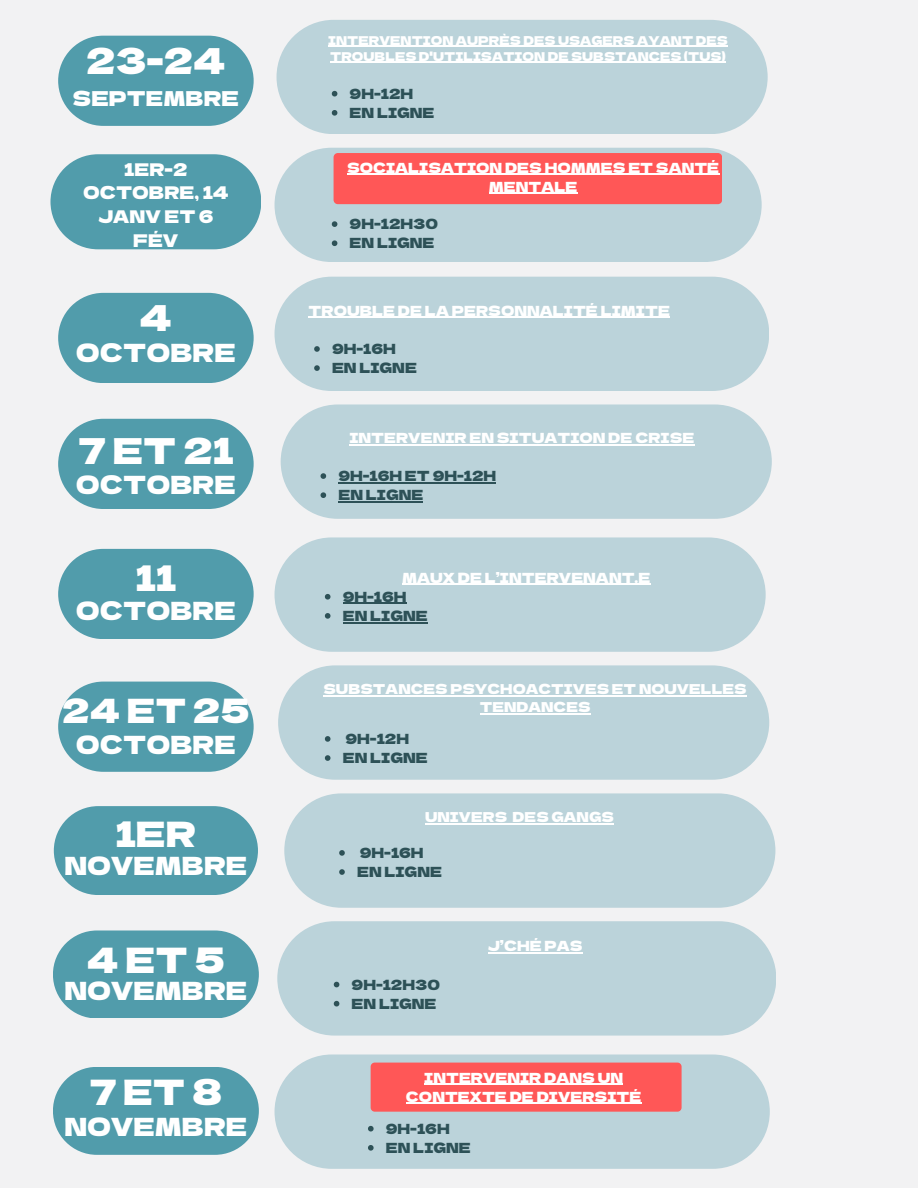
<style>
.page{position:relative;width:918px;height:1188px;background:#f2f2f3}
.page>*{position:absolute;margin:0;border:0;box-sizing:border-box;transform-origin:0 0}
.t1{font:35.25px "Dela Gothic One";color:#fff}
.t2{font:34.5px "Dela Gothic One";color:#fff}
.t3{font:33px "Dela Gothic One";color:#fff}
.t4{font:24.75px "Dela Gothic One";color:#fff}
.t5{font:20.25px "Dela Gothic One";color:#fff}
.t6{font:17.25px/23.7px "Dela Gothic One";color:#fff;text-align:center}
.t7{font:13.8px/19.2px "Dela Gothic One";color:#fff;text-align:center}
.t8{font:13.8px/19.2px "Dela Gothic One";color:#2d5157}
.t9{font:13.5px/18px "Dela Gothic One";color:#fff;text-align:center}
.t10{font:12px "Dela Gothic One";color:#fff}
</style>
<div class="page">
<svg style="left:58px;top:549px;width:196px;height:90px;background:#61a4b2"></svg>
<div style="left:275px;top:537px;width:491px;height:115px;background:#bbd3da;border-radius:57px"></div>
<div style="left:281px;top:404px;width:491px;height:115px;background:#bbd3da;border-radius:57px"></div>
<svg style="left:58px;top:419px;width:196px;height:90px;background:#61a4b2"></svg>
<svg style="left:58px;top:293px;width:196px;height:90px;background:#61a4b2"></svg>
<div style="left:275px;top:277px;width:494px;height:114px;background:#bbd3da;border-radius:57px"></div>
<hr style="left:309px;top:317px;width:361px;height:1px;background:#fff">
<svg style="left:314px;top:346px;width:6px;height:6px"></svg>
<svg style="left:314px;top:365px;width:6px;height:6px"></svg>
<svg style="left:58px;top:682px;width:196px;height:90px;background:#61a4b2"></svg>
<div style="left:278px;top:665px;width:491px;height:115px;background:#bbd3da;border-radius:57px"></div>
<svg style="left:325px;top:736px;width:6px;height:6px"></svg>
<svg style="left:325px;top:755px;width:6px;height:6px"></svg>
<hr style="left:324px;top:696px;width:423px;height:1px;background:#fff">
<hr style="left:480px;top:714px;width:111px;height:1px;background:#fff">
<div style="left:54px;top:806px;width:204px;height:89px;background:#519cab;border-radius:44px"></div>
<div style="left:284px;top:793px;width:491px;height:115px;background:#bbd3da;border-radius:57px"></div>
<hr style="left:425px;top:824px;width:82px;height:1px;background:#fff">
<hr style="left:513px;top:824px;width:101px;height:1px;background:#fff">
<svg style="left:339px;top:850px;width:6px;height:6px"></svg>
<svg style="left:339px;top:869px;width:6px;height:6px"></svg>
<div style="left:275px;top:148px;width:487px;height:114px;background:#bbd3da;border-radius:57px"></div>
<svg style="left:332px;top:221px;width:5px;height:6px"></svg>
<svg style="left:332px;top:240px;width:5px;height:6px"></svg>
<svg style="left:50px;top:154px;width:211px;height:95px;background:#60a4b2"></svg>
<div style="left:277px;top:20px;width:491px;height:114px;background:#bbd3da;border-radius:57px"></div>
<svg style="left:332px;top:91px;width:5px;height:6px"></svg>
<svg style="left:332px;top:110px;width:5px;height:6px"></svg>
<hr style="left:328px;top:46px;width:400px;height:1px;background:#fff">
<hr style="left:330px;top:62px;width:396px;height:1px;background:#fff">
<svg style="left:58px;top:36px;width:196px;height:90px;background:#61a4b2"></svg>
<div style="left:334px;top:153px;width:388px;height:51px;background:#ff5757;border-radius:4px"></div>
<hr style="left:347px;top:174px;width:372px;height:1px;background:#fff">
<hr style="left:489px;top:193px;width:88px;height:1px;background:#fff">
<div style="left:277px;top:921px;width:499px;height:115px;background:#bbd3da;border-radius:57px"></div>
<hr style="left:488px;top:952px;width:94px;height:2px;background:#fff">
<svg style="left:334px;top:982px;width:5px;height:5px"></svg>
<svg style="left:334px;top:1001px;width:5px;height:5px"></svg>
<div style="left:53px;top:930px;width:206px;height:88px;background:#519cab;border-radius:44px"></div>
<hr style="left:402px;top:584px;width:248px;height:1px;background:#fff">
<svg style="left:325px;top:594px;width:6px;height:6px"></svg>
<hr style="left:343px;top:603px;width:64px;height:1px;background:#2d5157">
<svg style="left:325px;top:613px;width:6px;height:6px"></svg>
<hr style="left:343px;top:622px;width:85px;height:1px;background:#2d5157">
<hr style="left:349px;top:444px;width:345px;height:1px;background:#fff">
<svg style="left:321px;top:473px;width:5px;height:6px"></svg>
<hr style="left:338px;top:482px;width:158px;height:1px;background:#2d5157">
<svg style="left:321px;top:492px;width:5px;height:6px"></svg>
<hr style="left:338px;top:501px;width:85px;height:2px;background:#2d5157">
<div style="left:275px;top:1055px;width:495px;height:114px;background:#bbd3da;border-radius:57px"></div>
<div style="left:53px;top:1067px;width:206px;height:88px;background:#519cab;border-radius:44px"></div>
<div style="left:371px;top:1063px;width:311px;height:49px;background:#ff5757;border-radius:4px"></div>
<svg style="left:368px;top:1126px;width:6px;height:6px"></svg>
<svg style="left:368px;top:1145px;width:6px;height:6px"></svg>
<hr style="left:424px;top:1084px;width:199px;height:1px;background:#fff">
<hr style="left:406px;top:1103px;width:235px;height:1px;background:#fff">
<h2 class="t10" style="left:328px;top:31px;width:401px">INTERVENTION AUPRÈS DES USAGERS AYANT DES</h2>
<p class="t1" style="left:86px;top:33px;width:141px">23-24</p>
<h2 class="t10" style="left:330px;top:47px;width:397px">TROUBLES D'UTILISATION DE SUBSTANCES (TUS)</h2>
<p class="t5" style="left:73px;top:82px;width:168px">SEPTEMBRE</p>
<p class="t8" style="left:350px;top:83px;width:65px">9H-12H</p>
<p class="t8" style="left:350px;top:102px;width:86px">EN LIGNE</p>
<p class="t6" style="left:83px;top:156px;width:147px">1ER-2<br>OCTOBRE, 14<br>JANV ET 6<br>FÉV</p>
<h1 class="t7" style="left:347px;top:157px;width:374px">SOCIALISATION DES HOMMES ET SANTÉ<br>MENTALE</h1>
<h2 class="t8" style="left:350px;top:214px;width:90px">9H-12H30</h2>
<h5 class="t8" style="left:350px;top:233px;width:86px">EN LIGNE</h5>
<h4 class="t1" style="left:140px;top:290px;width:34px">4</h4>
<h5 class="t7" style="left:309px;top:300px;width:363px">TROUBLE DE LA PERSONNALITÉ LIMITE</h5>
<p class="t8" style="left:332px;top:338px;width:65px">9H-16H</p>
<p class="t8" style="left:332px;top:358px;width:86px">EN LIGNE</p>
<p class="t4" style="left:76px;top:333px;width:162px">OCTOBRE</p>
<p class="t1" style="left:78px;top:423px;width:157px">7ET21</p>
<p class="t4" style="left:76px;top:466px;width:162px">OCTOBRE</p>
<h1 class="t2" style="left:136px;top:551px;width:42px">11</h1>
<h3 class="t4" style="left:76px;top:591px;width:162px">OCTOBRE</h3>
<p class="t7" style="left:349px;top:427px;width:347px">INTERVENIR EN SITUATION DE CRISE</p>
<p class="t8" style="left:338px;top:466px;width:159px">9H-16H ET 9H-12H</p>
<h1 class="t8" style="left:338px;top:485px;width:86px">EN LIGNE</h1>
<p class="t7" style="left:402px;top:567px;width:250px">MAUX DE L’INTERVENANT.E</p>
<h5 class="t8" style="left:343px;top:586px;width:65px">9H-16H</h5>
<h5 class="t8" style="left:343px;top:605px;width:86px">EN LIGNE</h5>
<p class="t9" style="left:324px;top:680px;width:425px">SUBSTANCES PSYCHOACTIVES ET NOUVELLES<br>TENDANCES</p>
<h5 class="t3" style="left:62px;top:685px;width:189px">24 ET 25</h5>
<p class="t4" style="left:76px;top:726px;width:162px">OCTOBRE</p>
<p class="t8" style="left:343px;top:728px;width:86px">9H-12H<br>EN LIGNE</p>
<h2 class="t2" style="left:116px;top:807px;width:82px">1ER</h2>
<h5 class="t4" style="left:64px;top:846px;width:185px">NOVEMBRE</h5>
<h2 class="t2" style="left:87px;top:933px;width:140px">4ET5</h2>
<p class="t4" style="left:64px;top:971px;width:185px">NOVEMBRE</p>
<h1 class="t2" style="left:89px;top:1065px;width:135px">7ET8</h1>
<p class="t4" style="left:64px;top:1107px;width:185px">NOVEMBRE</p>
<p class="t9" style="left:425px;top:808px;width:190px">UNIVERS DES GANGS</p>
<p class="t8" style="left:360px;top:842px;width:65px">9H-16H</p>
<h1 class="t8" style="left:357px;top:861px;width:86px">EN LIGNE</h1>
<h2 class="t8" style="left:352px;top:974px;width:90px">9H-12H30</h2>
<h1 class="t8" style="left:352px;top:993px;width:86px">EN LIGNE</h1>
<h5 class="t7" style="left:488px;top:936px;width:96px">J’CHÉ PAS</h5>
<p class="t7" style="left:406px;top:1067px;width:237px">INTERVENIR DANS UN<br>CONTEXTE DE DIVERSITÉ</p>
<h2 class="t8" style="left:386px;top:1118px;width:65px">9H-16H</h2>
<h5 class="t8" style="left:386px;top:1137px;width:86px">EN LIGNE</h5>
</div>
